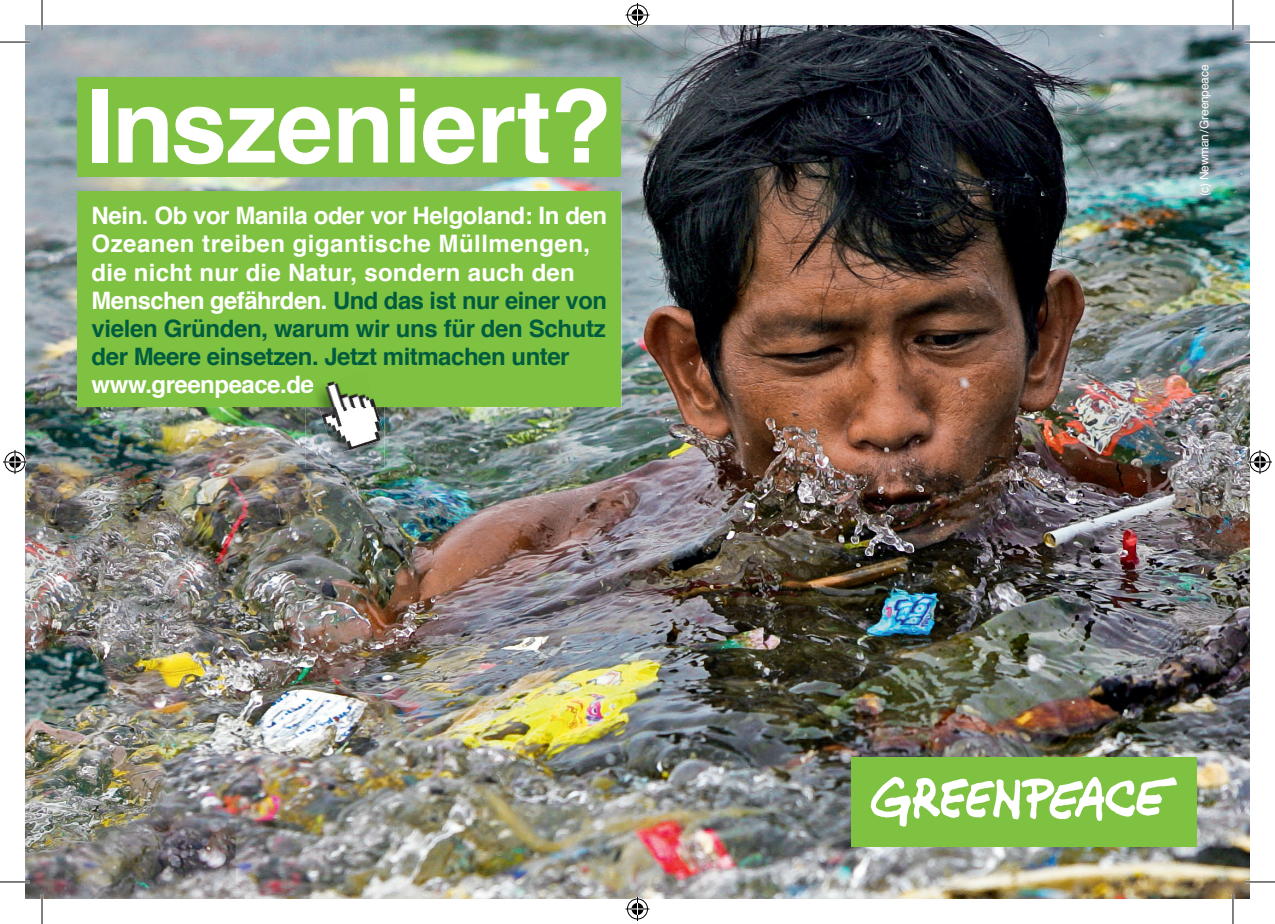
<style>
.page{position:relative;width:1275px;height:924px;background:#fff}
.page>*{position:absolute;margin:0;border:0;box-sizing:border-box;transform-origin:0 0}
.t1{font:700 102px "Helvetica";letter-spacing:-.01em;color:#fff}
.t2{font:700 24px/28px "Helvetica";letter-spacing:-.02em;color:#fff}
.t3{font:12px "Helvetica";letter-spacing:-.02em;color:#fff}
.s1{color:#005c3e}
</style>
<div class="page">
<img style="left:25px;top:25px;width:1225px;height:873px">
<div style="left:850px;top:756px;width:346px;height:90px;background:#7fc241"></div>
<svg style="left:870px;top:776px;width:306px;height:50px"></svg>
<div style="left:77px;top:77px;width:544px;height:100px;background:#7fc241"></div>
<div style="left:77px;top:191px;width:544px;height:216px;background:#7fc241"></div>
<img style="left:306px;top:407px;width:78px;height:61px">
<img style="left:306px;top:379px;width:8px;height:14px">
<svg style="left:384px;top:433px;width:2px;height:6px"></svg>
<img style="left:319px;top:407px;width:65px;height:48px">
<img style="left:316px;top:381px;width:60px;height:26px">
<hr style="left:0;top:41px;width:30px;height:2px;background:#fff">
<hr style="left:1245px;top:41px;width:30px;height:2px;background:#fff">
<hr style="left:0;top:880px;width:30px;height:2px;background:#fff">
<hr style="left:1245px;top:880px;width:30px;height:2px;background:#fff">
<hr style="left:41px;top:0;width:2px;height:30px;background:#fff">
<hr style="left:41px;top:893px;width:2px;height:30px;background:#fff">
<hr style="left:1231px;top:0;width:3px;height:30px;background:#fff">
<hr style="left:1231px;top:893px;width:3px;height:30px;background:#fff">
<hr style="left:0;top:42px;width:30px;height:1px;background:#000">
<hr style="left:1245px;top:42px;width:30px;height:1px;background:#000">
<hr style="left:0;top:881px;width:30px;height:1px;background:#000">
<hr style="left:1245px;top:881px;width:30px;height:1px;background:#000">
<hr style="left:42px;top:0;width:1px;height:30px;background:#000">
<hr style="left:42px;top:893px;width:1px;height:30px;background:#000">
<hr style="left:1232px;top:0;width:1px;height:30px;background:#000">
<hr style="left:1232px;top:893px;width:1px;height:30px;background:#000">
<svg style="left:625px;top:3px;width:24px;height:24px"></svg>
<svg style="left:625px;top:896px;width:24px;height:24px"></svg>
<svg style="left:3px;top:450px;width:24px;height:24px"></svg>
<svg style="left:1248px;top:450px;width:24px;height:24px"></svg>
<h1 class="t1" style="left:86px;top:44px;width:528px">Inszeniert?</h1>
<p class="t2" style="left:92px;top:202px;width:517px">Nein. Ob vor Manila oder vor Helgoland: In den Ozeanen treiben gigantische Müllmengen, die nicht nur die Natur, sondern auch den Menschen gefährden. <span class="s1">Und das ist nur einer von vielen Gründen, warum wir uns für den Schutz der Meere einsetzen. Jetzt mitmachen unter</span></p>
<p class="t2" style="left:92px;top:370px;width:224px">www.greenpeace.de</p>
<p class="t3" style="left:1194px;top:196px;width:133px;rotate:-90deg">(c) Newman / Greenpeace</p>
</div>
